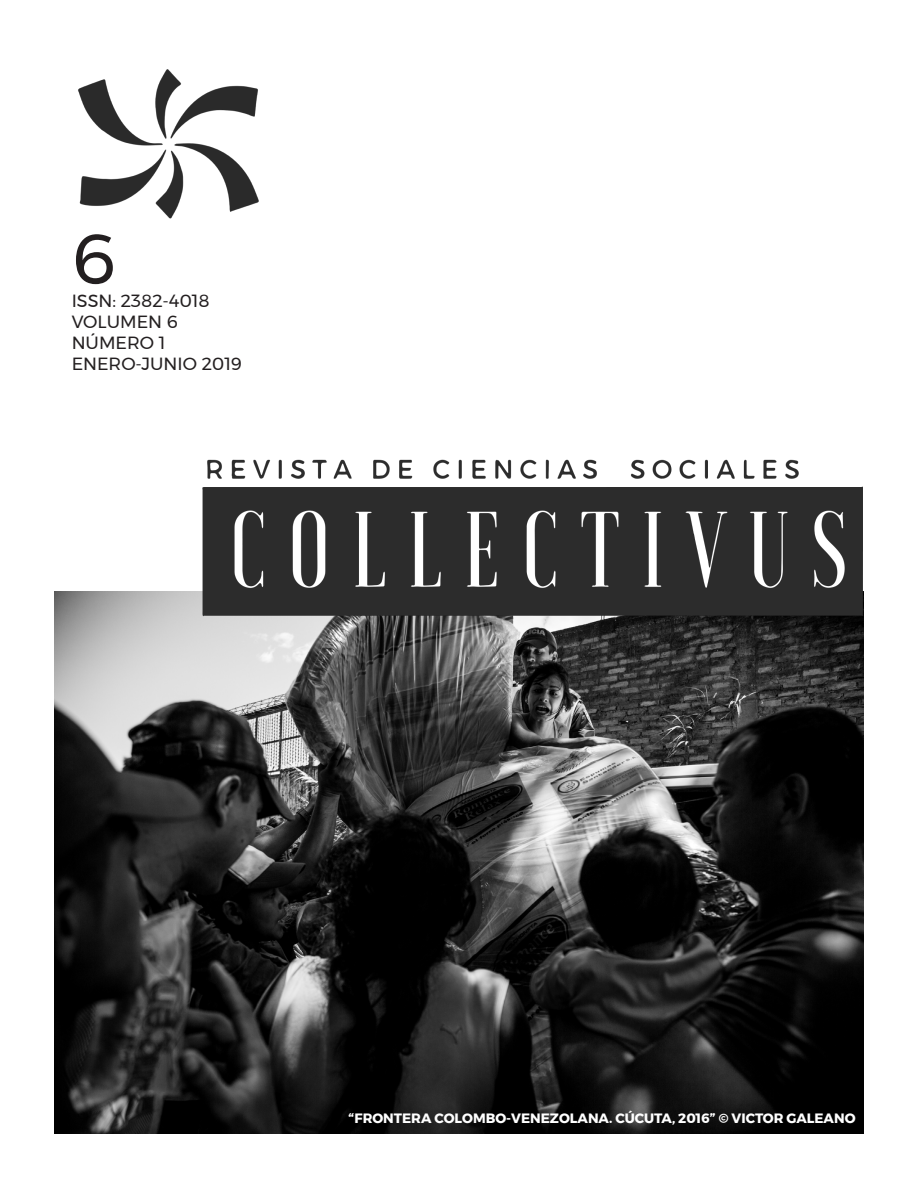
<style>
.page{position:relative;width:918px;height:1188px;background:#fff}
.page>*{position:absolute;margin:0;border:0;box-sizing:border-box;transform-origin:0 0}
.t1{font:70.35px "Montserrat";color:#231f20}
.t2{font:17.55px "Montserrat";color:#231f20}
.t3{font:700 13.5px "Montserrat";color:#fff}
</style>
<div class="page">
<img style="left:78px;top:69px;width:181px;height:150px">
<img style="left:54px;top:592px;width:810px;height:542px">
<img style="left:202px;top:459px;width:660px;height:161px">
<p class="t1" style="left:72px;top:205px;width:46px">6</p>
<p class="t2" style="left:72px;top:287px;width:139px">ISSN: 2382-4018</p>
<p class="t2" style="left:72px;top:308px;width:108px">VOLUMEN 6</p>
<p class="t2" style="left:72px;top:330px;width:95px">NÚMERO 1</p>
<p class="t2" style="left:72px;top:351px;width:172px">ENERO-JUNIO 2019</p>
<p class="t3" style="left:349px;top:1107px;width:508px">“FRONTERA COLOMBO-VENEZOLANA. CÚCUTA, 2016” © VICTOR GALEANO</p>
</div>
